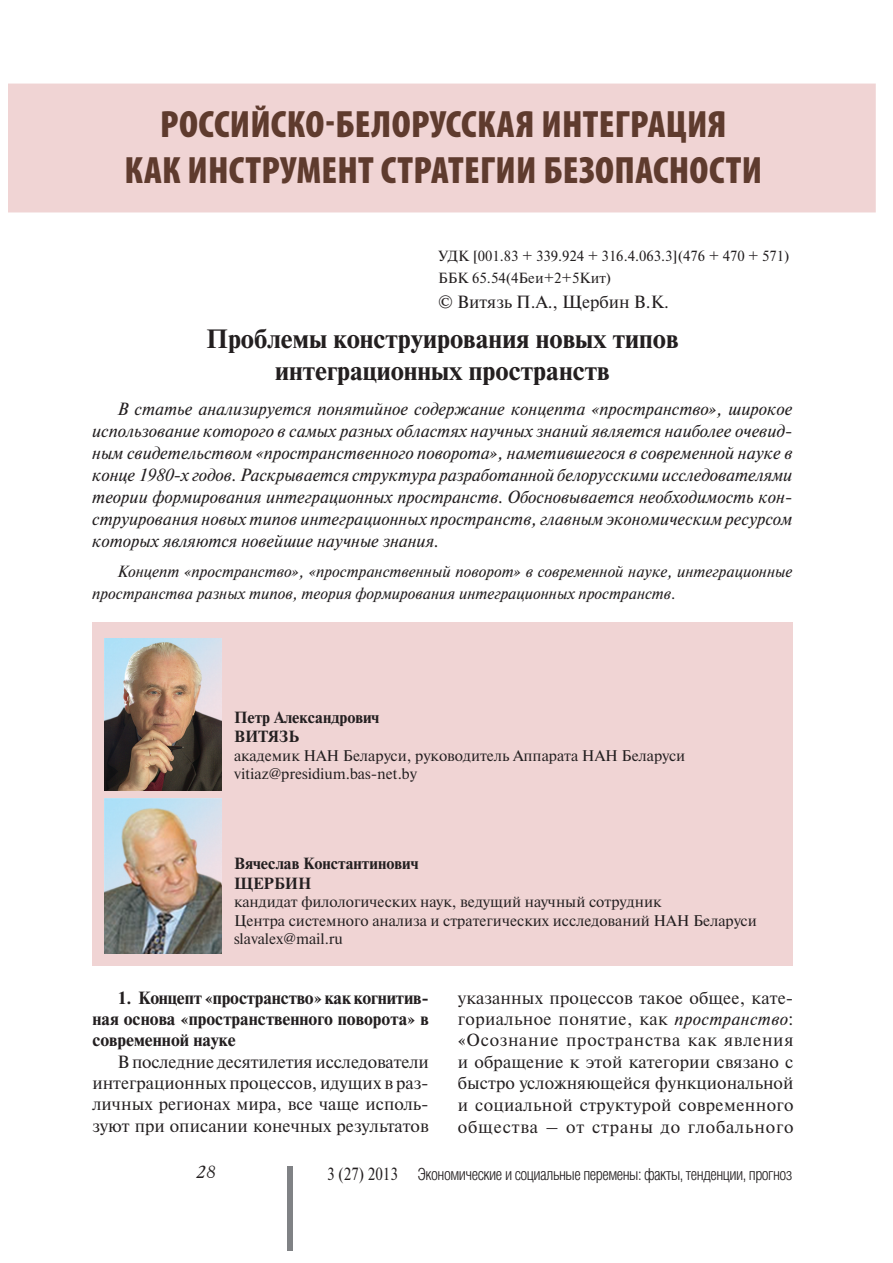
<style>
.page{position:relative;width:893px;height:1263px;background:#fff}
.page>*{position:absolute;margin:0;border:0;box-sizing:border-box;transform-origin:0 0}
.t1{font:900 condensed 38.25px/45.9px "Myriad Pro";letter-spacing:.005em;color:#5f3b2e;text-align:center}
.t2{font:700 26.4px/31.8px "Newton C";color:#231f20;text-align:center}
.t3{font:italic 17.7px/22px "Newton C";color:#231f20;text-align:justify}
.t4{font:17.7px/21.5px "Newton C";color:#231f20;text-align:justify}
.t5{font:700 17.7px/21.3px "Newton C";color:#231f20;text-align:justify}
.t6{font:italic 17.7px "Academy";color:#231f20}
.t7{font:300 16.65px "Helios Cond";letter-spacing:-.03em;color:#231f20}
.t8{font:italic 16.2px/22px "Newton C";color:#231f20}
.t9{font:700 16.2px/19.4px "Newton C";color:#231f20}
.t10{font:15.45px/18.5px "Newton C";color:#231f20}
.t11{font:14.7px/21.8px "Newton C";color:#231f20}
.s1{font-style:italic}
.s2{font-family:"Newton C";font-weight:400;font-size:17.7px}
</style>
<div class="page">
<div style="left:287px;top:1166px;width:6px;height:84px;background:#808285"></div>
<div style="left:92px;top:622px;width:700px;height:344px;background:#f0d4d4"></div>
<img style="left:105px;top:798px;width:117px;height:155px">
<img style="left:105px;top:638px;width:117px;height:152px">
<div style="left:9px;top:84px;width:867px;height:128px;background:#f0d4d4"></div>
<h1 class="t1" style="left:124px;top:105px;width:639px">РОССИЙСКО-БЕЛОРУССКАЯ ИНТЕГРАЦИЯ<br>КАК ИНСТРУМЕНТ СТРАТЕГИИ БЕЗОПАСНОСТИ</h1>
<p class="t11" style="left:438px;top:246px;width:353px">УДК [001.83 + 339.924 + 316.4.063.3](476 + 470 + 571)<br>ББК 65.54(4Беи+2+5Кит)</p>
<p class="t4" style="left:438px;top:293px;width:232px">© Витязь П.А., Щербин В.К.</p>
<h2 class="t2" style="left:206px;top:325px;width:474px">Проблемы конструирования новых типов интеграционных пространств</h2>
<p class="t3" style="left:92px;top:399px;width:702px;text-indent:25px">В статье анализируется понятийное содержание концепта «пространство», широкое использование которого в самых разных областях научных знаний является наиболее очевид&shy;ным свидетельством «пространственного поворота», наметившегося в современной науке в конце 1980-х годов. Раскрывается структура разработанной белорусскими исследователями теории формирования интеграционных пространств. Обосновывается необходимость кон&shy;струирования новых типов интеграционных пространств, главным экономическим ресурсом которых являются новейшие научные знания.</p>
<p class="t8" style="left:92px;top:562px;width:702px;text-indent:25px">Концепт «пространство», «пространственный поворот» в современной науке, интеграционные пространства разных типов, теория формирования интеграционных пространств.</p>
<p class="t9" style="left:234px;top:709px;width:147px">Петр Александрович<br>ВИТЯЗЬ</p>
<p class="t10" style="left:234px;top:748px;width:453px">академик НАН Беларуси, руководитель Аппарата НАН Беларуси vitiaz@presidium.bas-net.by</p>
<p class="t9" style="left:234px;top:855px;width:186px">Вячеслав Константинович<br>ЩЕРБИН</p>
<p class="t10" style="left:234px;top:894px;width:524px">кандидат филологических наук, ведущий научный сотрудник<br>Центра системного анализа и стратегических исследований НАН Беларуси slavalex@mail.ru</p>
<p class="t5" style="left:92px;top:988px;width:338px;text-indent:25px">1. Концепт «пространство» как когнитив&shy;ная основа «пространственного поворота» в современной науке</p>
<p class="t4" style="left:92px;top:1052px;width:338px;text-indent:25px">В последние десятилетия исследователи интеграционных процессов, идущих в раз&shy;личных регионах мира, все чаще исполь&shy;зуют при описании конечных результатов</p>
<p class="t4" style="left:458px;top:988px;width:337px">указанных процессов такое общее, кате&shy;гориальное понятие, как <span class="s1">пространство</span>: «Осознание пространства как явления и обращение к этой категории связано с быстро усложняющейся функциональной и социальной структурой современного общества – от страны до глобального</p>
<p class="t6" style="left:196px;top:1164px;width:21px">28</p>
<p class="t7" style="left:327px;top:1168px;width:467px"><span class="s2">3 (27) 2013</span> Экономические и социальные перемены: факты, тенденции, прогноз</p>
</div>
